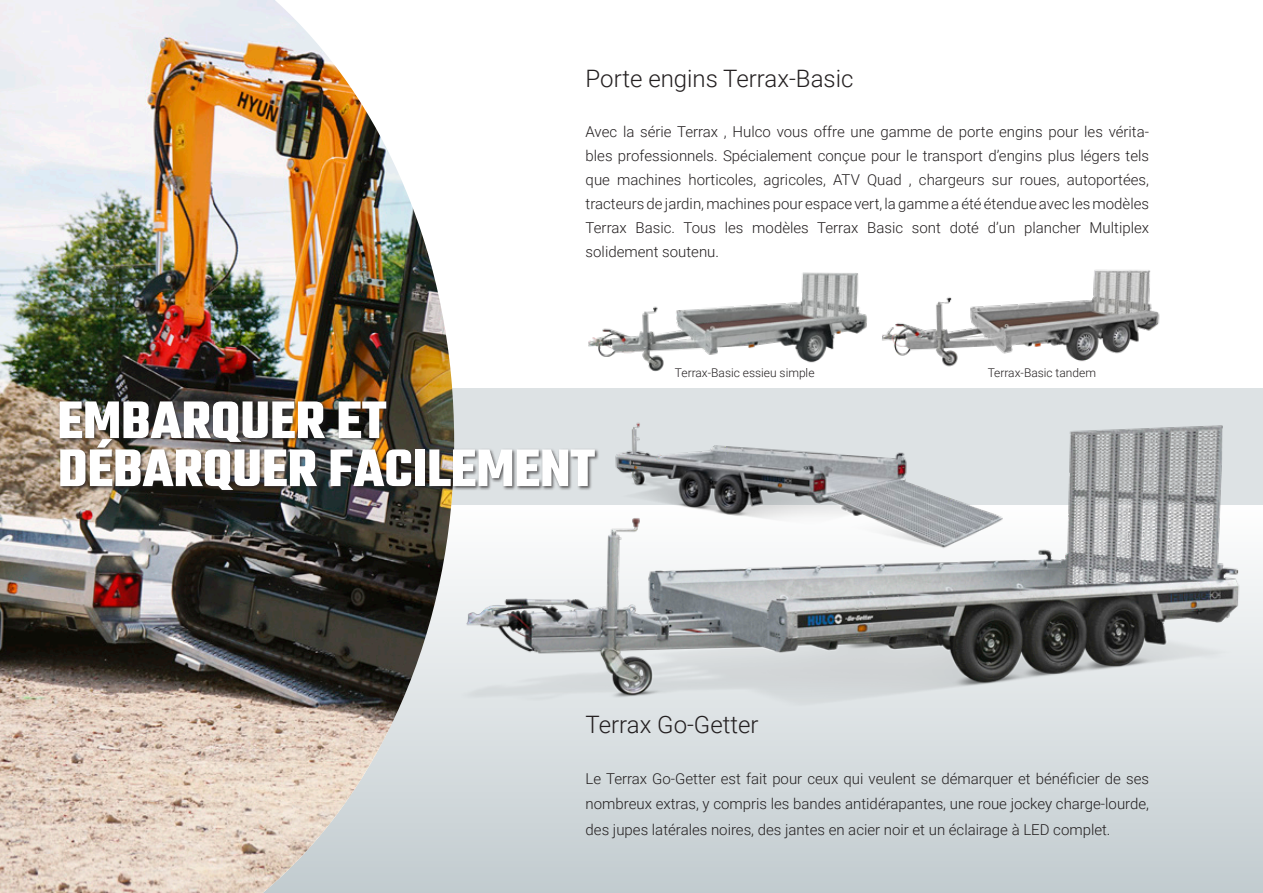
<style>
.page{position:relative;width:1263px;height:893px;background:#fff}
.page>*{position:absolute;margin:0;border:0;box-sizing:border-box;transform-origin:0 0}
.t1{font:700 57px "Teko";color:#fff}
.t2{font:300 24px "Roboto";color:#231f20}
.t3{font:300 15px/24px "Roboto";color:#231f20;text-align:justify}
.t4{font:300 12px "Roboto";color:#231f20}
</style>
<div class="page">
<div style="left:0;top:388px;width:1263px;height:117px;background:#dde2e4"></div>
<div style="left:0;top:505px;width:1263px;height:388px;background:#ced6d9"></div>
<img style="left:0;top:0;width:454px;height:893px">
<div style="left:58px;top:399px;width:541px;height:95px;background:#231f20;opacity:.7"></div>
<img style="left:588px;top:272px;width:279px;height:100px">
<img style="left:882px;top:269px;width:278px;height:98px">
<img style="left:439px;top:395px;width:824px;height:334px">
<p class="t2" style="left:586px;top:62px;width:269px">Porte engins Terrax-Basic</p>
<p class="t3" style="left:586px;top:119px;width:565px">Avec la série Terrax , Hulco vous offre une gamme de porte engins pour les vérita&shy;bles professionnels. Spécialement conçue pour le transport d’engins plus légers tels que machines horticoles, agricoles, ATV Quad , chargeurs sur roues, autoportées, tracteurs de jardin, machines pour espace vert, la gamme a été étendue avec les modèles Terrax Basic. Tous les modèles Terrax Basic sont doté d’un plancher Multiplex solidement soutenu.</p>
<p class="t1" style="left:57px;top:383px;width:331px">EMBARQUER ET</p>
<p class="t1" style="left:57px;top:431px;width:539px">DÉBARQUER FACILEMENT</p>
<p class="t4" style="left:675px;top:365px;width:141px">Terrax-Basic essieu simple</p>
<p class="t4" style="left:988px;top:365px;width:110px">Terrax-Basic tandem</p>
<p class="t2" style="left:586px;top:707px;width:175px">Terrax Go-Getter</p>
<p class="t3" style="left:586px;top:765px;width:565px;line-height:25.5px">Le Terrax Go-Getter est fait pour ceux qui veulent se démarquer et bénéficier de ses nombreux extras, y compris les bandes antidérapantes, une roue jockey charge-lourde, des jupes latérales noires, des jantes en acier noir et un éclairage à LED complet.</p>
</div>
